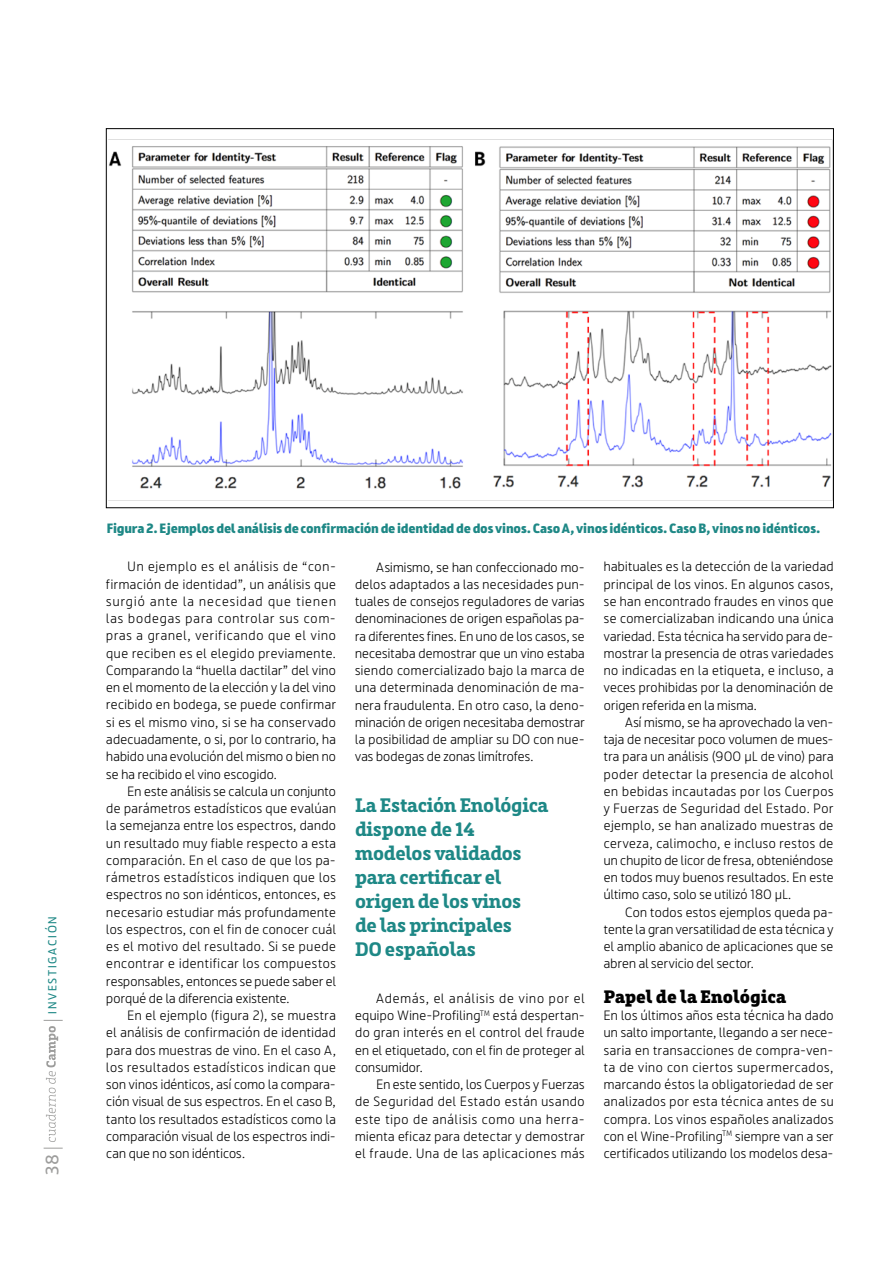
<style>
.page{position:relative;width:893px;height:1263px;background:#fff}
.page>*{position:absolute;margin:0;border:0;box-sizing:border-box;transform-origin:0 0}
.t1{font:700 19.5px/24px "Riojana Slab";letter-spacing:-.015em;color:#1e8886}
.t2{font:900 18px "Riojana Slab";letter-spacing:.005em;color:#000}
.t3{font:18px "Riojana";color:#9d9d9c}
.t4{font:13.5px/17.2px "Riojana";letter-spacing:.02em;color:#000;text-align:justify}
.t5{font:900 13.5px "Riojana";letter-spacing:-.01em;color:#1e8886}
.t6{font:11.7px "Riojana";letter-spacing:.15em;color:#1e8886}
</style>
<div class="page">
<svg style="left:44px;top:1148px;width:19px;height:1px"></svg>
<svg style="left:44px;top:1020px;width:19px;height:122px"></svg>
<img style="left:108px;top:139px;width:724px;height:362px">
<p class="t6" style="left:42px;top:1014px;width:99px;rotate:-90deg">INVESTIGACIÓN</p>
<h2 class="t3" style="left:37px;top:1174px;width:22px;rotate:-90deg">38</h2>
<p class="t5" style="left:107px;top:516px;width:715px">Figura 2. Ejemplos del análisis de confirmación de identidad de dos vinos. Caso A, vinos idénticos. Caso B, vinos no idénticos.</p>
<p class="t4" style="left:106px;top:556px;width:231px;text-indent:21px">Un ejemplo es el análisis de “con&shy;firmación de identidad”, un análisis que surgió ante la necesidad que tienen las bodegas para controlar sus com&shy;pras a granel, verificando que el vino que reciben es el elegido previamente.<br>Comparando la “huella dactilar” del vino en el momento de la elección y la del vino recibido en bodega, se puede confirmar si es el mismo vino, si se ha conservado adecuadamente, o si, por lo contrario, ha habido una evolución del mismo o bien no se ha recibido el vino escogido.</p>
<p class="t4" style="left:106px;top:780px;width:231px;text-indent:21px">En este análisis se calcula un conjunto de parámetros estadísticos que evalúan la semejanza entre los espectros, dando un resultado muy fiable respecto a esta comparación. En el caso de que los pa&shy;rámetros estadísticos indiquen que los espectros no son idénticos, entonces, es necesario estudiar más profundamente los espectros, con el fin de conocer cuál es el motivo del resultado. Si se puede encontrar e identificar los compuestos responsables, entonces se puede saber el porqué de la diferencia existente.</p>
<p class="t4" style="left:106px;top:1005px;width:231px;text-indent:21px">En el ejemplo (figura 2), se muestra el análisis de confirmación de identidad para dos muestras de vino. En el caso A, los resultados estadísticos indican que son vinos idénticos, así como la compara&shy;ción visual de sus espectros. En el caso B, tanto los resultados estadísticos como la comparación visual de los espectros indi&shy;can que no son idénticos.</p>
<p class="t4" style="left:355px;top:556px;width:231px;text-indent:21px">Asimismo, se han confeccionado mo&shy;delos adaptados a las necesidades pun&shy;tuales de consejos reguladores de varias denominaciones de origen españolas pa&shy;ra diferentes fines. En uno de los casos, se necesitaba demostrar que un vino estaba siendo comercializado bajo la marca de una determinada denominación de ma&shy;nera fraudulenta. En otro caso, la deno&shy;minación de origen necesitaba demostrar la posibilidad de ampliar su DO con nue&shy;vas bodegas de zonas limítrofes.</p>
<h1 class="t1" style="left:355px;top:789px;width:195px">La Estación Enológica dispone de 14 modelos validados para certificar el origen de los vinos<br>de las principales<br>DO españolas</h1>
<p class="t4" style="left:355px;top:988px;width:231px;text-indent:21px">Además, el análisis de vino por el equipo Wine-Profiling<sup>TM</sup> está despertan&shy;do gran interés en el control del fraude en el etiquetado, con el fin de proteger al consumidor.</p>
<p class="t4" style="left:355px;top:1074px;width:231px;text-indent:21px">En este sentido, los Cuerpos y Fuerzas de Seguridad del Estado están usando este tipo de análisis como una herra&shy;mienta eficaz para detectar y demostrar el fraude. Una de las aplicaciones más</p>
<p class="t4" style="left:604px;top:556px;width:231px">habituales es la detección de la variedad principal de los vinos. En algunos casos, se han encontrado fraudes en vinos que se comercializaban indicando una única variedad. Esta técnica ha servido para de&shy;mostrar la presencia de otras variedades no indicadas en la etiqueta, e incluso, a veces prohibidas por la denominación de origen referida en la misma.</p>
<p class="t4" style="left:604px;top:712px;width:231px;text-indent:21px">Así mismo, se ha aprovechado la ven&shy;taja de necesitar poco volumen de mues&shy;tra para un análisis (900 µL de vino) para poder detectar la presencia de alcohol en bebidas incautadas por los Cuerpos y Fuerzas de Seguridad del Estado. Por ejemplo, se han analizado muestras de cerveza, calimocho, e incluso restos de un chupito de licor de fresa, obteniéndose en todos muy buenos resultados. En este último caso, solo se utilizó 180 µL.</p>
<p class="t4" style="left:604px;top:901px;width:231px;text-indent:21px">Con todos estos ejemplos queda pa&shy;tente la gran versatilidad de esta técnica y el amplio abanico de aplicaciones que se abren al servicio del sector.</p>
<h2 class="t2" style="left:604px;top:980px;width:184px">Papel de la Enológica</h2>
<p class="t4" style="left:604px;top:1005px;width:231px">En los últimos años esta técnica ha dado un salto importante, llegando a ser nece&shy;saria en transacciones de compra-ven&shy;ta de vino con ciertos supermercados, marcando éstos la obligatoriedad de ser analizados por esta técnica antes de su compra. Los vinos españoles analizados con el Wine-Profiling<sup>TM</sup> siempre van a ser certificados utilizando los modelos desa-</p>
</div>
